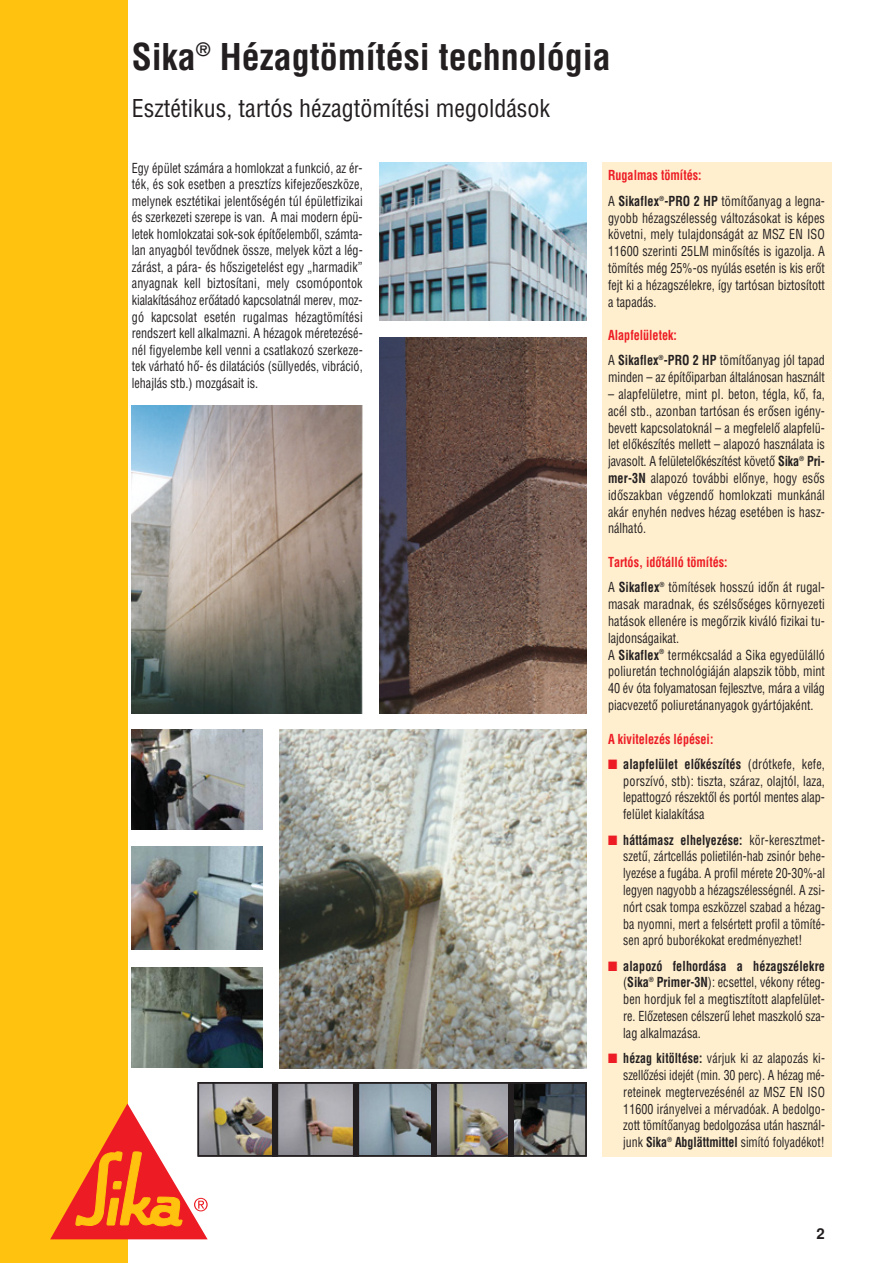
<style>
.page{position:relative;width:893px;height:1263px;background:#fff}
.page>*{position:absolute;margin:0;border:0;box-sizing:border-box;transform-origin:0 0}
.t1{font:700 condensed 36px "H Helvetica";color:#231f20}
.t2{font:condensed 24px "H Helvetica";color:#231f20}
.t3{font:700 15px "H Helvetica";color:#231f20}
.t4{font:condensed 13.5px/16.8px "H Helvetica";color:#231f20;text-align:justify;scale:.9 1}
.t5{font:condensed 13.5px/16.8px "H Helvetica";color:#231f20;text-align:justify;scale:.88 1}
.t6{font:700 condensed 13.5px "H Helvetica";color:#ed1c24;scale:.9 1}
.s1{font-weight:700;color:#ed1c24}
.s2{font-weight:700}
.s3{color:#ed1c24}
</style>
<div class="page">
<div style="left:602px;top:163px;width:229px;height:994px;background:#ffefcf"></div>
<div style="left:0;top:0;width:128px;height:1263px;background:#ffc20e"></div>
<svg style="left:50px;top:1103px;width:158px;height:136px"></svg>
<img style="left:132px;top:406px;width:230px;height:307px">
<img style="left:379px;top:163px;width:208px;height:157px">
<img style="left:379px;top:337px;width:208px;height:376px">
<img style="left:132px;top:730px;width:131px;height:100px">
<img style="left:132px;top:847px;width:131px;height:103px">
<img style="left:132px;top:967px;width:131px;height:101px">
<img style="left:280px;top:730px;width:307px;height:338px">
<img style="left:201px;top:1085px;width:229px;height:69px">
<img style="left:515px;top:1085px;width:69px;height:69px">
<img style="left:438px;top:1085px;width:69px;height:69px">
<div style="left:272px;top:1082px;width:6px;height:75px;background:#231f20"></div>
<div style="left:353px;top:1082px;width:5px;height:75px;background:#231f20"></div>
<div style="left:431px;top:1082px;width:6px;height:75px;background:#231f20"></div>
<div style="left:508px;top:1082px;width:6px;height:75px;background:#231f20"></div>
<div style="left:198px;top:1082px;width:389px;height:75px;border:2px solid #231f20"></div>
<h1 class="t1" style="left:132px;top:43px;width:480px">Sika<sup>®</sup> Hézagtömítési technológia</h1>
<h2 class="t2" style="left:132px;top:99px;width:420px">Esztétikus, tartós hézagtömítési megoldások</h2>
<p class="t4" style="left:132px;top:161px;width:258px">Egy épület számára a homlokzat a funkció, az ér&shy;ték, és sok esetben a presztízs kifejezôeszköze, melynek esztétikai jelentôségén túl épületfizikai és szerkezeti szerepe is van. A mai modern épü&shy;letek homlokzatai sok-sok építôelembôl, számta&shy;lan anyagból tevôdnek össze, melyek közt a lég&shy;zárást, a pára- és hôszigetelést egy „harmadik” anyagnak kell biztosítani, mely csomópontok kialakításához erôátadó kapcsolatnál merev, moz&shy;gó kapcsolat esetén rugalmas hézagtömítési rendszert kell alkalmazni. A hézagok méretezésé&shy;nél figyelembe kell venni a csatlakozó szerkeze&shy;tek várható hô- és dilatációs (süllyedés, vibráció, lehajlás stb.) mozgásait is.</p>
<p class="t4" style="left:608px;top:164px;width:242px;line-height:25.3px"><span class="s1">Rugalmas tömítés:<br></span>A <span class="s2">Sikaflex</span><sup>®</sup><span class="s2">-PRO 2 HP</span> tömítôanyag a legna-</p>
<p class="t4" style="left:608px;top:210px;width:242px">gyobb hézagszélesség változásokat is képes követni, mely tulajdonságát az MSZ EN ISO 11600 szerinti 25LM minôsítés is igazolja. A tömítés még 25%-os nyúlás esetén is kis erôt fejt ki a hézagszélekre, így tartósan biztosított a tapadás.</p>
<p class="t4" style="left:608px;top:324px;width:242px;line-height:25.3px"><span class="s1">Alapfelületek:<br></span>A <span class="s2">Sikaflex</span><sup>®</sup><span class="s2">-PRO 2 HP</span> tömítôanyag jól tapad</p>
<p class="t4" style="left:608px;top:370px;width:242px">minden – az építôiparban általánosan használt</p>
<p class="t4" style="left:608px;top:387px;width:242px">– alapfelületre, mint pl. beton, tégla, kô, fa, acél stb., azonban tartósan és erôsen igény&shy;bevett kapcsolatoknál – a megfelelô alapfelü&shy;let elôkészítés mellett – alapozó használata is javasolt. A fe lü le telô ké szí tést követô <span class="s2">Sika</span><sup>®</sup> <span class="s2">Pri&shy;mer-3N</span> alapozó további elônye, hogy esôs idôszakban végzendô homlokzati munkánál akár enyhén nedves hézag esetében is hasz&shy;nálható.</p>
<p class="t4" style="left:608px;top:550px;width:242px;line-height:25.3px"><span class="s1">Tartós, idôtálló tömítés:<br></span>A <span class="s2">Sikaflex</span><sup>®</sup> tömítések hosszú idôn át rugal-</p>
<p class="t4" style="left:608px;top:597px;width:242px;text-align:left">masak maradnak, és szélsôséges környezeti hatások ellenére is megôrzik kiváló fizikai tu&shy;lajdonságaikat.<br>A <span class="s2">Sikaflex</span><sup>®</sup> termékcsalád a Sika egyedülálló poliuretán technológiáján alapszik több, mint 40 év óta folyamatosan fejlesztve, mára a világ piacvezetô poliuretánanyagok gyártójaként.</p>
<p class="t6" style="left:608px;top:733px;width:118px">A kivitelezés lépései:</p>
<p class="t4" style="left:623px;top:757px;width:226px;text-indent:-15px"><span class="s3">■</span> <span class="s2">alapfelület elôkészítés</span> (drótkefe, kefe, porszívó, stb): tiszta, száraz, olajtól, laza, lepattogzó részektôl és portól mentes alap&shy;felület kialakítása</p>
<p class="t5" style="left:623px;top:832px;width:231px;text-indent:-15px"><span class="s3">■</span> <span class="s2">háttámasz elhelyezése:</span> kör-keresztmet&shy;szetû, zártcellás polietilén-hab zsinór behe&shy;lyezése a fugába. A profil mérete 20-30%-al legyen nagyobb a hézagszélességnél. A zsi&shy;nórt csak tompa eszközzel szabad a hézag&shy;ba nyomni, mert a felsértett profil a tömíté&shy;sen apró buborékokat eredményezhet!</p>
<p class="t4" style="left:623px;top:958px;width:226px;text-indent:-15px"><span class="s3">■</span> <span class="s2">alapozó felhordása a hézagszélekre </span>(<span class="s2">Sika</span><sup>®</sup> <span class="s2">Primer-3N</span>): ecsettel, vékony réteg&shy;ben hordjuk fel a megtisztított alapfelület&shy;re. Elôzetesen célszerû lehet maszkoló sza&shy;lag alkalmazása.</p>
<p class="t5" style="left:623px;top:1051px;width:231px;text-indent:-15px"><span class="s3">■</span> <span class="s2">hézag kitöltése:</span> várjuk ki az alapozás ki&shy;szellôzési idejét (min. 30 perc). A hézag mé&shy;reteinek meg ter vezésénél az MSZ EN ISO 11600 irányelvei a mérvadóak. A bedolgo&shy;zott tömítôanyag bedolgozása után használ&shy;junk <span class="s2">Sika</span><sup>®</sup> <span class="s2">Abglättmittel</span> simító folyadékot!</p>
<p class="t3" style="left:817px;top:1228px;width:10px">2</p>
</div>
